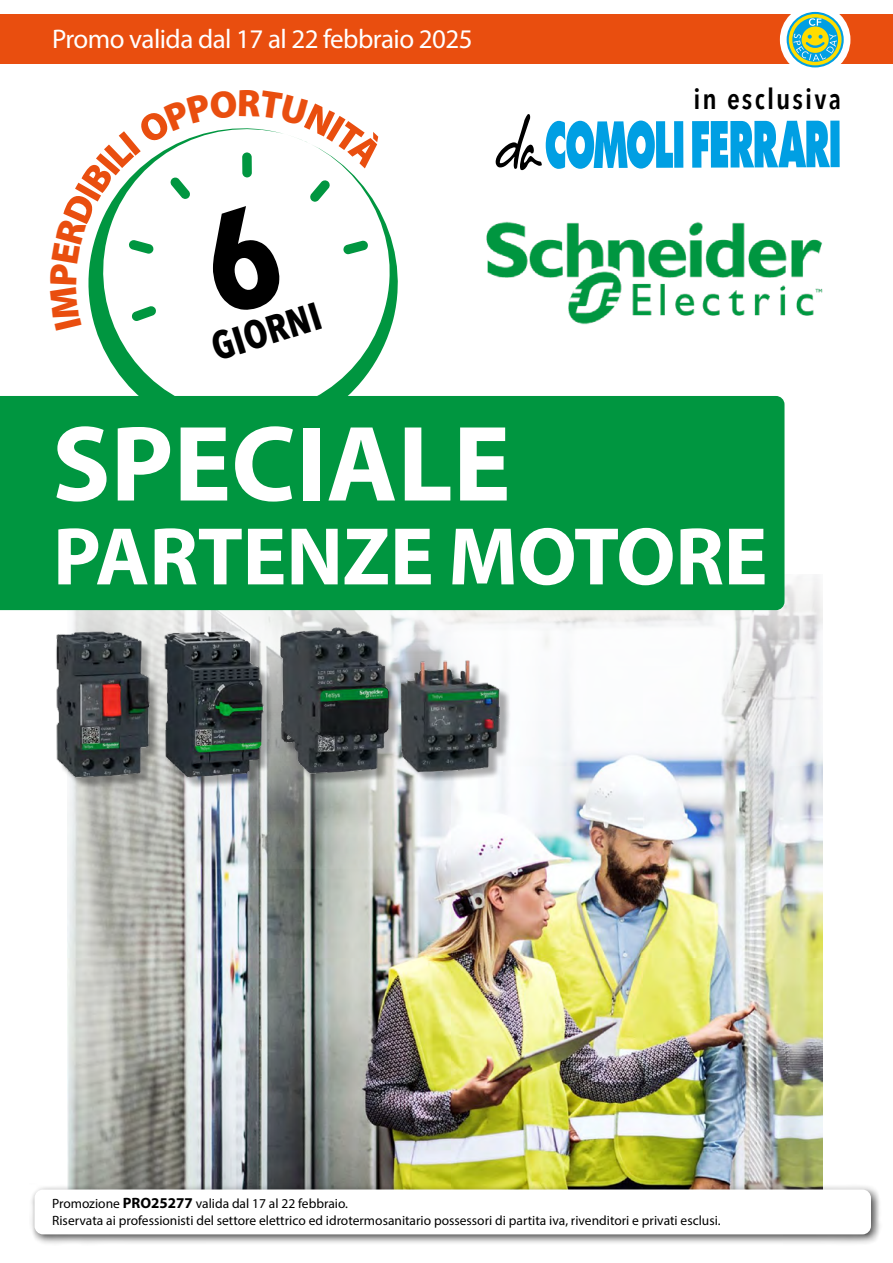
<style>
.page{position:relative;width:893px;height:1263px;background:#fff}
.page>*{position:absolute;margin:0;border:0;box-sizing:border-box;transform-origin:0 0}
.t1{font:700 108.3px "Myriad Pro";color:#fff}
.t2{font:700 82.5px "Myriad Pro";letter-spacing:-.005em;color:#fff}
.t3{font:700 39px "Avenir Next Condensed";color:#000}
.t4{font:600 28.5px "Avenir Next Condensed";letter-spacing:.075em;color:#000}
.t5{font:27px "Myriad Pro";letter-spacing:-.02em;color:#fff}
.t6{font:13.5px/16.5px "Myriad Pro";color:#000}
.s1{font-weight:700;font-size:15px}
</style>
<div class="page">
<img style="left:67px;top:868px;width:756px;height:316px">
<img style="left:51px;top:563px;width:772px;height:305px">
<div style="left:0;top:14px;width:893px;height:49px;background:#e94e0f"></div>
<div style="left:780px;top:4px;width:70px;height:71px;background:#fff;border-radius:50%"></div>
<svg style="left:787px;top:12px;width:57px;height:55px"></svg>
<div style="left:789px;top:14px;width:52px;height:51px;border:4px solid #fd0;border-radius:50%"></div>
<div style="left:802px;top:26px;width:27px;height:27px;background:#fd0;border-radius:50%"></div>
<svg style="left:793px;top:34px;width:44px;height:27px"></svg>
<svg style="left:809px;top:18px;width:12px;height:8px"></svg>
<div style="left:674px;top:121px;width:9px;height:47px;background:#009fe3"></div>
<svg style="left:692px;top:121px;width:138px;height:47px"></svg>
<div style="left:830px;top:121px;width:10px;height:46px;background:#009fe3"></div>
<svg style="left:496px;top:114px;width:177px;height:56px"></svg>
<svg style="left:96px;top:227px;width:302px;height:169px"></svg>
<div style="left:0;top:396px;width:784px;height:214px;background:#009640"></div>
<div style="left:29px;top:1184px;width:853px;height:62px;background:#000;opacity:.75"></div>
<div style="left:35px;top:1189px;width:836px;height:45px;background:#fff;border-radius:9px"></div>
<div style="left:59px;top:634px;width:102px;height:155px;background:#000;opacity:.32"></div>
<img style="left:51px;top:624px;width:82px;height:161px">
<div style="left:167px;top:634px;width:108px;height:155px;background:#000;opacity:.32"></div>
<img style="left:133px;top:624px;width:149px;height:161px">
<div style="left:282px;top:630px;width:118px;height:155px;background:#000;opacity:.32"></div>
<img style="left:254px;top:620px;width:161px;height:161px">
<div style="left:403px;top:662px;width:109px;height:121px;background:#000;opacity:.32"></div>
<img style="left:390px;top:655px;width:122px;height:122px">
<img style="left:486px;top:221px;width:337px;height:104px">
<svg style="left:88px;top:128px;width:299px;height:203px"></svg>
<h3 class="t5" style="left:52px;top:22px;width:422px">Promo valida dal 17 al 22 febbraio 2025</h3>
<h3 class="t3" style="left:206px;top:325px;width:114px;rotate:-17deg">GIORNI</h3>
<h3 class="t4" style="left:694px;top:75px;width:149px">in esclusiva</h3>
<h1 class="t1" style="left:52px;top:393px;width:460px">SPECIALE</h1>
<h2 class="t2" style="left:53px;top:503px;width:716px">PARTENZE MOTORE</h2>
<p class="t6" style="left:52px;top:1195px;width:670px">Promozione <span class="s1">PRO25277</span> valida dal 17 al 22 febbraio.<br>Riservata ai professionisti del settore elettrico ed idrotermosanitario possessori di partita iva, rivenditori e privati esclusi.</p>
</div>
